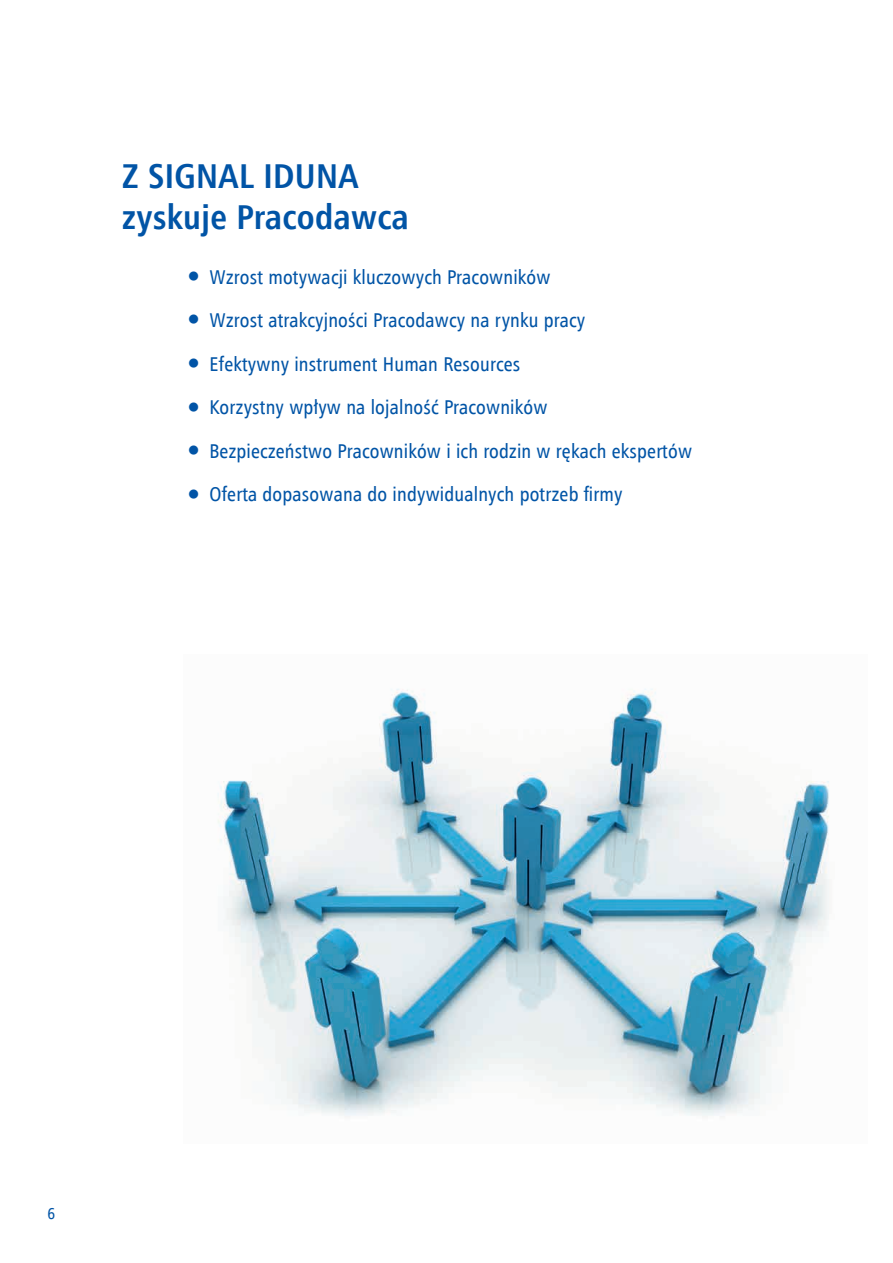
<style>
.page{position:relative;width:893px;height:1263px;background:#fff}
.page>*{position:absolute;margin:0;border:0;box-sizing:border-box;transform-origin:0 0}
.t1{font:700 34.5px/41.4px "Humnst 777 Cn EU";letter-spacing:.01em;color:#0154a6}
.t2{font:19.95px/43.5px "Humnst 777 Cn EU";letter-spacing:.01em;color:#0154a6}
.t3{font:15.75px "Humnst 777 Cn EU";color:#0154a6}
.s1{font-family:"Newspaper Pi";font-size:18.15px}
</style>
<div class="page">
<img style="left:218px;top:688px;width:611px;height:428px">
<h1 class="t1" style="left:122px;top:155px;width:288px">Z SIGNAL IDUNA zyskuje Pracodawca</h1>
<p class="t2" style="left:187px;top:255px;width:506px"><span class="s1">q</span> Wzrost motywacji kluczowych Pracowników<br><span class="s1">q</span> Wzrost atrakcyjności Pracodawcy na rynku pracy<br><span class="s1">q</span> Efektywny instrument Human Resources<br><span class="s1">q</span> Korzystny wpływ na lojalność Pracowników<br><span class="s1">q</span> Bezpieczeństwo Pracowników i ich rodzin w rękach ekspertów <span class="s1">q</span> Oferta dopasowana do indywidualnych potrzeb firmy</p>
<p class="t3" style="left:48px;top:1203px;width:9px">6</p>
</div>
